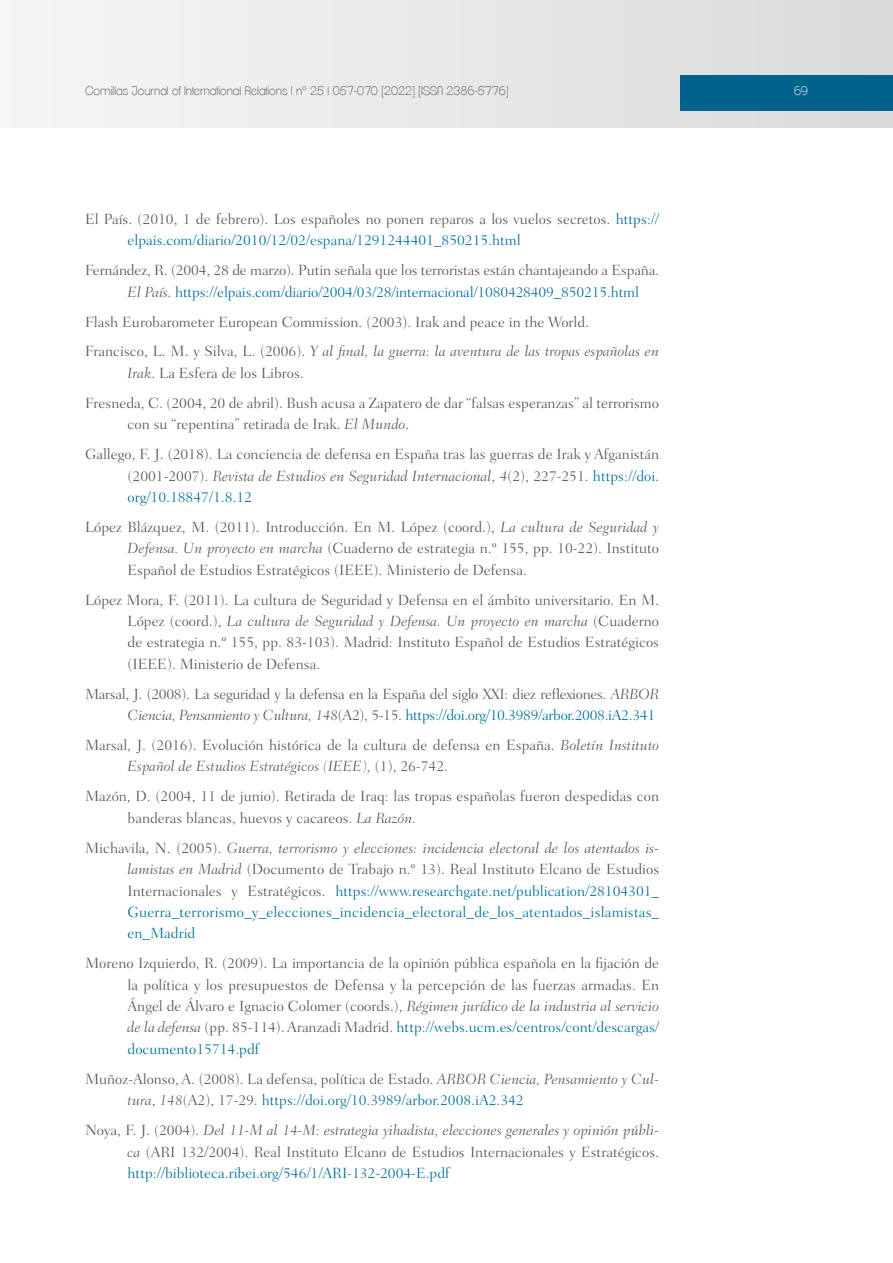
<style>
.page{position:relative;width:893px;height:1263px;background:#fff}
.page>*{position:absolute;margin:0;border:0;box-sizing:border-box;transform-origin:0 0}
.t1{font:300 15px/21.5px "Fairfield LH";color:#575756}
.t2{font:300 15px/21.5px "Fairfield LH";letter-spacing:.015em;color:#006f9a;text-align:justify}
.t3{font:300 15px/21.5px "Fairfield LH";letter-spacing:-.02em;color:#575756;text-align:right}
.t4{font:italic 300 15px/21.5px "Fairfield LH";color:#575756}
.t5{font:200 12px "Clemente P Dac";color:#575756}
.t6{font:200 12px "Clemente P Dac";color:#fff}
.s1{color:#006f9a}
.s2{font-style:italic}
.s3{font-style:normal}
.s4{color:#575756}
.s5{font-style:italic;color:#575756}
</style>
<div class="page">
<div style="left:0;top:0;width:893px;height:128px;background:linear-gradient(to right,#f6f6f6,#dadada)"></div>
<div style="left:680px;top:75px;width:213px;height:36px;background:#00638e"></div>
<p class="t5" style="left:85px;top:83px;width:425px">Comillas Journal of International Relations | nº 25 | 057-070 [2022] [ISSN 2386-5776]</p>
<p class="t6" style="left:794px;top:83px;width:15px">69</p>
<p class="t1" style="left:128px;top:208px;width:533px;text-indent:-43px">El País. (2010, 1 de febrero). Los españoles no ponen reparos a los vuelos secretos. <span class="s1">https:// elpais.com/diario/2010/12/02/espana/1291244401_850215.html</span></p>
<p class="t1" style="left:128px;top:260px;width:533px;text-indent:-43px">Fernández, R. (2004, 28 de marzo). Putin señala que los terroristas están chantajeando a España.<br><span class="s2">El País</span>. <span class="s1">https://elpais.com/diario/2004/03/28/internacional/1080428409_850215.html</span></p>
<p class="t1" style="left:85px;top:311px;width:506px">Flash Eurobarometer European Commission. (2003). Irak and peace in the World.</p>
<p class="t4" style="left:128px;top:341px;width:533px;text-indent:-43px"><span class="s3">Francisco, L. M. y Silva, L. (2006).</span> Y al final, la guerra: la aventura de las tropas españolas en<br>Irak<span class="s3">. La Esfera de los Libros.</span></p>
<p class="t1" style="left:128px;top:392px;width:533px;text-indent:-43px">Fresneda, C. (2004, 20 de abril). Bush acusa a Zapatero de dar “falsas esperanzas” al terrorismo con su “repentina” retirada de Irak. <span class="s2">El Mundo</span>.</p>
<p class="t1" style="left:128px;top:443px;width:533px;text-align:justify;text-indent:-43px">Gallego, F. J. (2018). La conciencia de defensa en España tras las guerras de Irak y Afganistán (2001-2007). <span class="s2">Revista de Estudios en Seguridad Internacional</span>, <span class="s2">4</span>(2), 227-251. <span class="s1">https://doi. org/10.18847/1.8.12</span></p>
<p class="t1" style="left:128px;top:516px;width:533px;text-align:justify;text-indent:-43px">López Blázquez, M. (2011). Introducción. En M. López (coord.), <span class="s2">La cultura de Seguridad y Defensa. Un proyecto en marcha</span> (Cuaderno de estrategia n.º 155, pp. 10-22). Instituto Español de Estudios Estratégicos (IEEE). Ministerio de Defensa.</p>
<p class="t1" style="left:128px;top:589px;width:533px;text-align:justify;text-indent:-43px">López Mora, F. (2011). La cultura de Seguridad y Defensa en el ámbito universitario. En M.<br>López (coord.), <span class="s2">La cultura de Seguridad y Defensa. Un proyecto en marcha</span> (Cuaderno de estrategia n.º 155, pp. 83-103). Madrid: Instituto Español de Estudios Estratégicos (IEEE). Ministerio de Defensa.</p>
<p class="t3" style="left:85px;top:683px;width:576px">Marsal, J. (2008). La seguridad y la defensa en la España del siglo XXI: diez reflexiones. <span class="s2">ARBOR<br>Ciencia, Pensamiento y Cultura, 148</span>(A2), 5-15. <span class="s1">https://doi.org/10.3989/arbor.2008.iA2.341</span></p>
<p class="t1" style="left:128px;top:734px;width:533px;text-indent:-43px">Marsal, J. (2016). Evolución histórica de la cultura de defensa en España. <span class="s2">Boletín Instituto<br>Español de Estudios Estratégicos (IEEE),</span> (1), 26-742.</p>
<p class="t1" style="left:128px;top:786px;width:533px;text-indent:-43px">Mazón, D. (2004, 11 de junio). Retirada de Iraq: las tropas españolas fueron despedidas con banderas blancas, huevos y cacareos. <span class="s2">La Razón.</span></p>
<p class="t2" style="left:128px;top:837px;width:533px;text-indent:-43px"><span class="s4">Michavila, N. (2005).</span> <span class="s5">Guerra, terrorismo y elecciones: incidencia electoral de los atentados is&shy;lamistas en Madrid</span> <span class="s4">(Documento de Trabajo n.º 13). Real Instituto Elcano de Estudios Internacionales y Estratégicos.</span> https://www.researchgate.net/publication/28104301_ Guerra_terrorismo_y_elecciones_incidencia_electoral_de_los_atentados_islamistas_ en_Madrid</p>
<p class="t1" style="left:128px;top:953px;width:533px;text-align:justify;text-indent:-43px">Moreno Izquierdo, R. (2009). La importancia de la opinión pública española en la fijación de la política y los presupuestos de Defensa y la percepción de las fuerzas armadas. En Ángel de Álvaro e Ignacio Colomer (coords.), <span class="s2">Régimen jurídico de la industria al servicio de la defensa</span> (pp. 85-114). Aranzadi Madrid. <span class="s1">http://webs.ucm.es/centros/cont/descargas/ documento15714.pdf</span></p>
<p class="t1" style="left:128px;top:1068px;width:533px;text-indent:-43px">Muñoz-Alonso, A. (2008). La defensa, política de Estado. <span class="s2">ARBOR Ciencia, Pensamiento y Cul&shy;tura</span>, <span class="s2">148</span>(A2), 17-29. <span class="s1">https://doi.org/10.3989/arbor.2008.iA2.342</span></p>
<p class="t1" style="left:128px;top:1119px;width:533px;text-align:justify;text-indent:-43px">Noya, F. J. (2004). <span class="s2">Del 11-M al 14-M: estrategia yihadista, elecciones generales y opinión públi&shy;ca</span> (ARI 132/2004). Real Instituto Elcano de Estudios Internacionales y Estratégicos. <span class="s1">http://biblioteca.ribei.org/546/1/ARI-132-2004-E.pdf</span></p>
</div>
